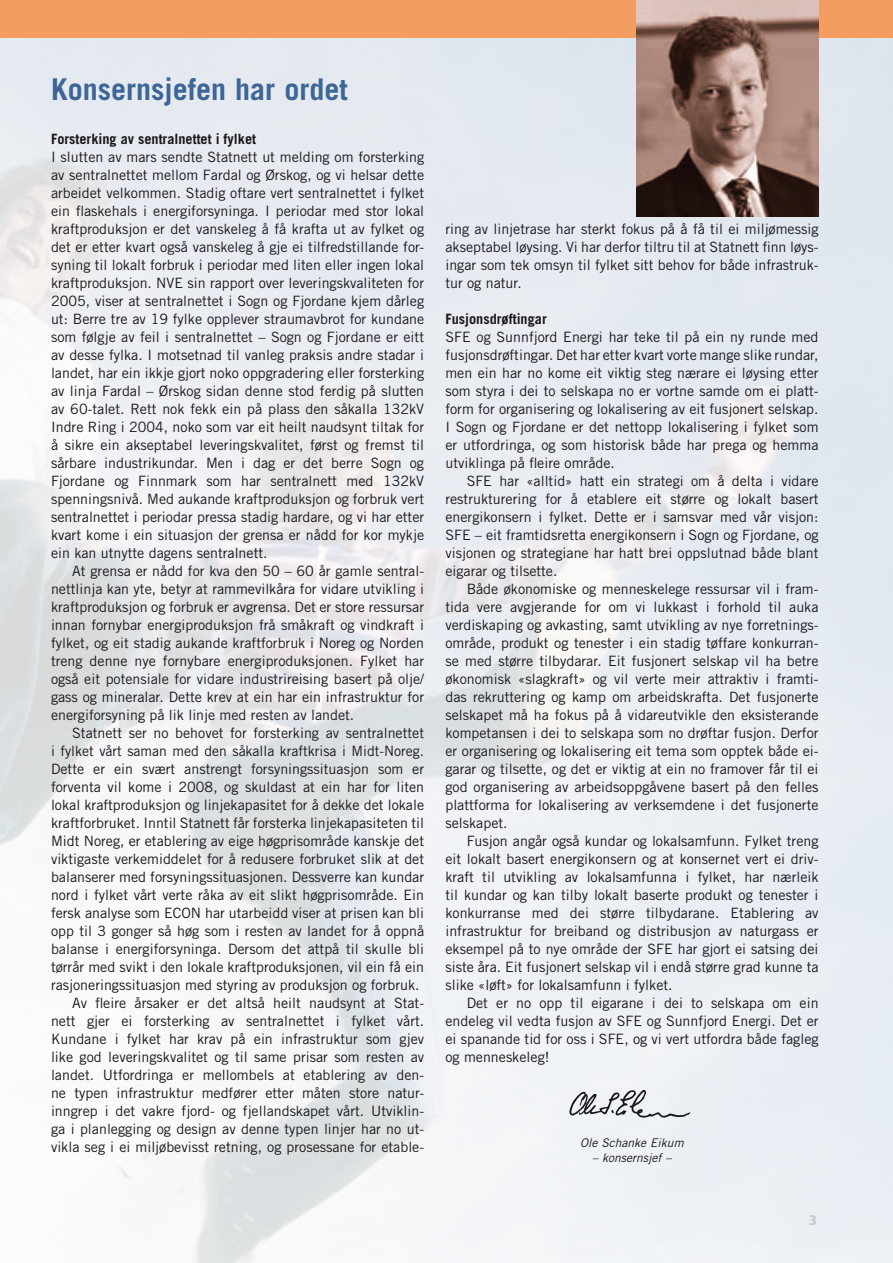
<style>
.page{position:relative;width:893px;height:1263px;background:#fff}
.page>*{position:absolute;margin:0;border:0;box-sizing:border-box;transform-origin:0 0}
.t1{font:700 30px "Trade Gothic";color:#3c6696}
.t2{font:14.25px/18px "Trade Gothic";color:#1a171c;text-align:justify}
.t3{font:700 14.25px "Trade Gothic";color:#1a171c}
.t4{font:italic 12px "Trade Gothic";color:#1a171c}
</style>
<div class="page">
<img style="left:0;top:38px;width:893px;height:1225px">
<div style="left:0;top:0;width:893px;height:38px;background:#f39d61"></div>
<svg style="left:569px;top:1090px;width:121px;height:28px"></svg>
<img style="left:636px;top:0;width:182px;height:217px">
<svg style="left:809px;top:1215px;width:7px;height:10px"></svg>
<h1 class="t1" style="left:51px;top:71px;width:298px">Konsernsjefen har ordet</h1>
<p class="t3" style="left:51px;top:130px;width:207px">Forsterking av sentralnettet i fylket</p>
<p class="t2" style="left:51px;top:148px;width:375px">I slutten av mars sendte Statnett ut melding om forsterking av sentralnettet mellom Fardal og Ørskog, og vi helsar dette arbeidet velkommen. Stadig oftare vert sentralnettet i fylket ein flaskehals i energiforsyninga. I periodar med stor lokal kraftproduksjon er det vanskeleg å få krafta ut av fylket og det er etter kvart også vanskeleg å gje ei tilfredstillande for&shy;syning til lokalt forbruk i periodar med liten eller ingen lokal kraftproduksjon. NVE sin rapport over leveringskvaliteten for 2005, viser at sentralnettet i Sogn og Fjordane kjem dårleg ut: Berre tre av 19 fylke opplever straumavbrot for kundane som følgje av feil i sentralnettet – Sogn og Fjordane er eitt av desse fylka. I motsetnad til vanleg praksis andre stadar i landet, har ein ikkje gjort noko oppgradering eller forsterking av linja Fardal – Ørskog sidan denne stod ferdig på slutten av 60-talet. Rett nok fekk ein på plass den såkalla 132kV Indre Ring i 2004, noko som var eit heilt naudsynt tiltak for å sikre ein akseptabel leveringskvalitet, først og fremst til sårbare industrikundar. Men i dag er det berre Sogn og Fjordane og Finnmark som har sentralnett med 132kV spenningsnivå. Med aukande kraftproduksjon og forbruk vert sentralnettet i periodar pressa stadig hardare, og vi har etter kvart kome i ein situasjon der grensa er nådd for kor mykje ein kan utnytte dagens sentralnett.</p>
<p class="t2" style="left:51px;top:562px;width:375px;text-indent:21px">At grensa er nådd for kva den 50 – 60 år gamle sentral&shy;nettlinja kan yte, betyr at rammevilkåra for vidare utvikling i kraftproduksjon og forbruk er avgrensa. Det er store ressursar innan fornybar energiproduksjon frå småkraft og vindkraft i fylket, og eit stadig aukande kraftforbruk i Noreg og Norden treng denne nye fornybare energiproduksjonen. Fylket har også eit potensiale for vidare industrireising basert på olje/ gass og mineralar. Dette krev at ein har ein infrastruktur for energiforsyning på lik linje med resten av landet.</p>
<p class="t2" style="left:72px;top:724px;width:353px">Statnett ser no behovet for forsterking av sentralnettet</p>
<p class="t2" style="left:51px;top:742px;width:375px">i fylket vårt saman med den såkalla kraftkrisa i Midt-Noreg.</p>
<p class="t2" style="left:51px;top:760px;width:375px">Dette er ein svært anstrengt forsyningssituasjon som er</p>
<p class="t2" style="left:51px;top:778px;width:375px">forventa vil kome i 2008, og skuldast at ein har for liten</p>
<p class="t2" style="left:51px;top:796px;width:375px">lokal kraftproduksjon og linjekapasitet for å dekke det lokale</p>
<p class="t2" style="left:51px;top:814px;width:375px">kraftforbruket. Inntil Statnett får forsterka linjekapasiteten til</p>
<p class="t2" style="left:51px;top:832px;width:375px">Midt Noreg, er etablering av eige høgprisområde kanskje det</p>
<p class="t2" style="left:51px;top:850px;width:375px">viktigaste verkemiddelet for å redusere forbruket slik at det</p>
<p class="t2" style="left:51px;top:868px;width:375px">balanserer med forsyningssituasjonen. Dessverre kan kundar</p>
<p class="t2" style="left:51px;top:886px;width:375px">nord i fylket vårt verte råka av eit slikt høgprisområde. Ein</p>
<p class="t2" style="left:51px;top:904px;width:375px">fersk analyse som ECON har utarbeidd viser at prisen kan bli</p>
<p class="t2" style="left:51px;top:922px;width:375px">opp til 3 gonger så høg som i resten av landet for å oppnå</p>
<p class="t2" style="left:51px;top:940px;width:375px">balanse i energiforsyninga. Dersom det attpå til skulle bli</p>
<p class="t2" style="left:51px;top:958px;width:375px">tørrår med svikt i den lokale kraftproduksjonen, vil ein få ein</p>
<p class="t2" style="left:51px;top:976px;width:370px">rasjoneringssituasjon med styring av produksjon og forbruk.</p>
<p class="t2" style="left:72px;top:994px;width:353px">Av fleire årsaker er det altså heilt naudsynt at Stat-</p>
<p class="t2" style="left:51px;top:1012px;width:375px">nett gjer ei forsterking av sentralnettet i fylket vårt.</p>
<p class="t2" style="left:51px;top:1030px;width:375px">Kundane i fylket har krav på ein infrastruktur som gjev</p>
<p class="t2" style="left:51px;top:1048px;width:375px">like god leverings-kvalitet og til same prisar som resten av</p>
<p class="t2" style="left:51px;top:1066px;width:375px">landet. Ut-fordringa er mellombels at etablering av den-</p>
<p class="t2" style="left:51px;top:1084px;width:375px">ne typen infrastruktur medfører etter måten store natur-</p>
<p class="t2" style="left:51px;top:1102px;width:375px">inngrep i det vakre fjord- og fjellandskapet vårt. Utviklin-</p>
<p class="t2" style="left:51px;top:1120px;width:375px">ga i planlegging og design av denne typen linjer har no ut-</p>
<p class="t2" style="left:51px;top:1138px;width:375px">vikla seg i ei miljøbevisst retning, og prosessane for etable-</p>
<p class="t2" style="left:445px;top:220px;width:375px">ring av linjetrase har sterkt fokus på å få til ei miljømessig akseptabel løysing. Vi har derfor tiltru til at Statnett finn løys&shy;ingar som tek omsyn til fylket sitt behov for både infrastruk&shy;tur og natur.</p>
<p class="t3" style="left:445px;top:310px;width:103px">Fusjonsdrøftingar</p>
<p class="t2" style="left:445px;top:328px;width:375px">SFE og Sunnfjord Energi har teke til på ein ny runde med fusjonsdrøftingar. Det har etter kvart vorte mange slike rundar, men ein har no kome eit viktig steg nærare ei løysing etter som styra i dei to selskapa no er vortne samde om ei platt&shy;form for organisering og lokalisering av eit fusjonert selskap.<br>I Sogn og Fjordane er det nettopp lokalisering i fylket som er utfordringa, og som historisk både har prega og hemma utviklinga på fleire område.</p>
<p class="t2" style="left:445px;top:472px;width:375px;text-indent:21px">SFE har «alltid» hatt ein strategi om å delta i vidare restrukturering for å etablere eit større og lokalt basert energikonsern i fylket. Dette er i samsvar med vår visjon:<br>SFE – eit framtidsretta energikonsern i Sogn og Fjordane, og visjonen og strategiane har hatt brei oppslutnad både blant eigarar og tilsette.</p>
<p class="t2" style="left:445px;top:580px;width:375px;text-indent:21px">Både økonomiske og menneskelege ressursar vil i fram&shy;tida vere avgjerande for om vi lukkast i forhold til auka verdi-skaping og avkasting, samt utvikling av nye forretnings&shy;område, produkt og tenester i ein stadig tøffare konkurran&shy;se med større tilbydarar. Eit fusjonert selskap vil ha betre økonomisk «slagkraft» og vil verte meir attraktiv i framti&shy;das rekruttering og kamp om arbeidskrafta. Det fusjonerte selskapet må ha fokus på å vidareutvikle den eksisterande kompetansen i dei to selskapa som no drøftar fusjon. Derfor er organisering og lokalisering eit tema som opptek både ei&shy;garar og tilsette, og det er viktig at ein no framover får til ei god organisering av arbeidsoppgåvene basert på den felles plattforma for lokalisering av verksemdene i det fusjonerte selskapet.</p>
<p class="t2" style="left:445px;top:832px;width:375px;text-indent:21px">Fusjon angår også kundar og lokalsamfunn. Fylket treng eit lokalt basert energikonsern og at konsernet vert ei driv&shy;kraft til utvikling av lokalsamfunna i fylket, har nærleik til kundar og kan tilby lokalt baserte produkt og tenester i konkurranse med dei større tilbydarane. Etablering av infrastruktur for breiband og distribusjon av naturgass er eksempel på to nye område der SFE har gjort ei satsing dei siste åra. Eit fusjonert selskap vil i endå større grad kunne ta slike «løft» for lokalsamfunn i fylket.</p>
<p class="t2" style="left:445px;top:994px;width:375px;text-indent:21px">Det er no opp til eigarane i dei to selskapa om ein endeleg vil vedta fusjon av SFE og Sunnfjord Energi. Det er ei spanande tid for oss i SFE, og vi vert utfordra både fagleg og menneskeleg!</p>
<p class="t4" style="left:580px;top:1136px;width:105px">Ole Schanke Eikum</p>
<p class="t4" style="left:592px;top:1150px;width:81px">– konsernsjef –</p>
</div>
